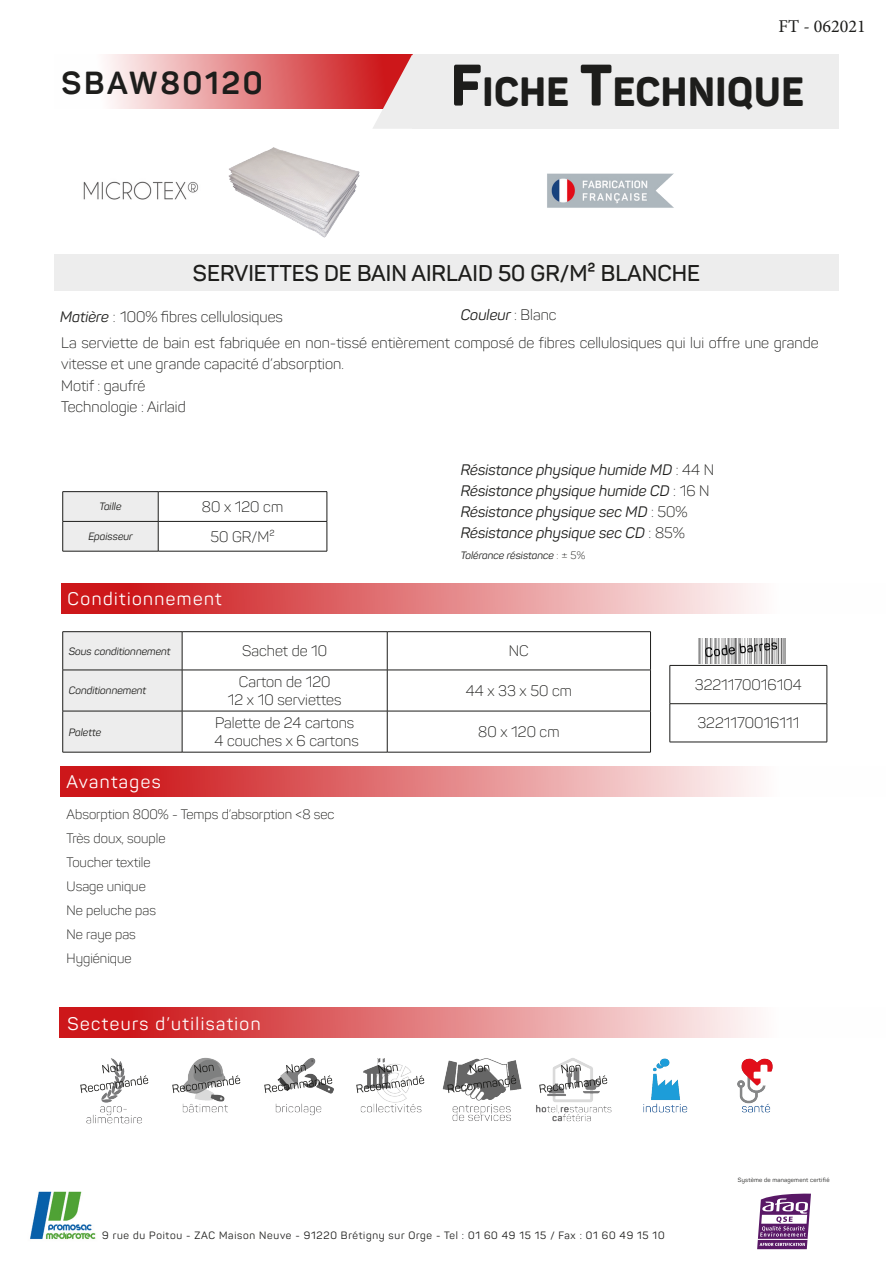
<style>
.page{position:relative;width:893px;height:1263px;background:#fff}
.page>*{position:absolute;margin:0;border:0;box-sizing:border-box;transform-origin:0 0}
.t1{font:800 40.35px "Panton";letter-spacing:.015em;color:#1d1d1b;scale:.96 1}
.t2{font:700 31.5px "Panton";letter-spacing:.08em;color:#1d1d1b}
.t3{font:600 22.5px "Panton";color:#1d1d1b}
.t4{font:18px "Panton";letter-spacing:.08em;color:#fff}
.t5{font:18px "Minion Pro";color:#1d1d1b}
.t6{font:300 15px/21.3px "Panton";color:#1d1d1b}
.t7{font:italic 15px/21px "Panton";color:#1d1d1b}
.t8{font:300 13.5px/24px "Panton";color:#1d1d1b}
.t9{font:italic 10.5px "Panton";color:#1d1d1b}
.t10{font:10.5px "Panton";letter-spacing:.07em;color:#1d1d1b}
.t11{font:6px "Panton";letter-spacing:.03em;color:#1d1d1b}
.s1{font-size:57.6px}
.s2{font-weight:400;font-style:italic}
.s3{font-weight:300;font-style:normal}
</style>
<div class="page">
<div style="left:413px;top:54px;width:426px;height:75px;background:#ededed"></div>
<svg style="left:106px;top:54px;width:266px;height:55px;background:#e58c8e"></svg>
<svg style="left:372px;top:54px;width:41px;height:75px;background:#df8c8e"></svg>
<div style="left:60px;top:765px;width:826px;height:31px;background:linear-gradient(to right,#c9070a,#fff)"></div>
<div style="left:60px;top:1007px;width:826px;height:31px;background:linear-gradient(to right,#c9070a,#fff)"></div>
<div style="left:61px;top:583px;width:825px;height:31px;background:linear-gradient(to right,#c9070a,#fff)"></div>
<img style="left:86px;top:1113px;width:56px;height:11px">
<img style="left:552px;top:1113px;width:39px;height:9px">
<img style="left:452px;top:1113px;width:59px;height:8px">
<img style="left:30px;top:1191px;width:66px;height:49px">
<svg style="left:757px;top:1193px;width:54px;height:56px"></svg>
<hr style="left:758px;top:1239px;width:50px;height:1px;background:#fff">
<img style="left:698px;top:638px;width:88px;height:25px">
<hr style="left:670px;top:665px;width:157px;height:1px;background:#1d1d1b">
<hr style="left:827px;top:666px;width:1px;height:37px;background:#1d1d1b">
<hr style="left:670px;top:703px;width:157px;height:1px;background:#1d1d1b">
<hr style="left:827px;top:704px;width:1px;height:38px;background:#1d1d1b">
<hr style="left:670px;top:742px;width:157px;height:1px;background:#1d1d1b">
<hr style="left:670px;top:666px;width:1px;height:37px;background:#1d1d1b">
<hr style="left:670px;top:704px;width:1px;height:38px;background:#1d1d1b">
<div style="left:63px;top:632px;width:119px;height:120px;background:#ededed"></div>
<hr style="left:387px;top:632px;width:1px;height:38px;background:#1d1d1b">
<hr style="left:182px;top:670px;width:205px;height:1px;background:#1d1d1b">
<hr style="left:387px;top:670px;width:264px;height:1px;background:#1d1d1b">
<hr style="left:387px;top:670px;width:1px;height:41px;background:#1d1d1b">
<hr style="left:182px;top:711px;width:205px;height:1px;background:#1d1d1b">
<hr style="left:387px;top:711px;width:264px;height:1px;background:#1d1d1b">
<hr style="left:387px;top:711px;width:1px;height:41px;background:#1d1d1b">
<hr style="left:63px;top:670px;width:119px;height:1px;background:#1d1d1b">
<hr style="left:63px;top:711px;width:119px;height:1px;background:#1d1d1b">
<hr style="left:182px;top:631px;width:205px;height:1px;background:#1d1d1b">
<hr style="left:387px;top:631px;width:264px;height:1px;background:#1d1d1b">
<hr style="left:650px;top:632px;width:1px;height:38px;background:#1d1d1b">
<hr style="left:650px;top:670px;width:1px;height:41px;background:#1d1d1b">
<hr style="left:650px;top:711px;width:1px;height:41px;background:#1d1d1b">
<hr style="left:182px;top:752px;width:205px;height:1px;background:#1d1d1b">
<hr style="left:387px;top:752px;width:264px;height:1px;background:#1d1d1b">
<hr style="left:63px;top:631px;width:119px;height:1px;background:#1d1d1b">
<hr style="left:62px;top:632px;width:1px;height:38px;background:#1d1d1b">
<hr style="left:182px;top:632px;width:1px;height:38px;background:#1d1d1b">
<hr style="left:62px;top:670px;width:1px;height:41px;background:#1d1d1b">
<hr style="left:182px;top:670px;width:1px;height:41px;background:#1d1d1b">
<hr style="left:62px;top:711px;width:1px;height:41px;background:#1d1d1b">
<hr style="left:182px;top:711px;width:1px;height:41px;background:#1d1d1b">
<hr style="left:63px;top:752px;width:119px;height:1px;background:#1d1d1b">
<hr style="left:158px;top:491px;width:169px;height:1px;background:#1d1d1b">
<hr style="left:158px;top:521px;width:169px;height:1px;background:#1d1d1b">
<svg style="left:327px;top:492px;width:1px;height:59px"></svg>
<hr style="left:158px;top:551px;width:169px;height:1px;background:#1d1d1b">
<hr style="left:63px;top:491px;width:95px;height:1px;background:#1d1d1b">
<svg style="left:62px;top:492px;width:97px;height:59px;background:#e3e3e3"></svg>
<hr style="left:63px;top:551px;width:95px;height:1px;background:#1d1d1b">
<div style="left:54px;top:254px;width:785px;height:37px;background:#ededed"></div>
<img style="left:80px;top:1058px;width:69px;height:55px">
<img style="left:172px;top:1057px;width:69px;height:56px">
<img style="left:264px;top:1058px;width:70px;height:55px">
<img style="left:356px;top:1058px;width:69px;height:55px">
<img style="left:442px;top:1058px;width:80px;height:55px">
<img style="left:536px;top:1058px;width:76px;height:55px">
<img style="left:643px;top:1058px;width:45px;height:55px">
<img style="left:737px;top:1058px;width:36px;height:55px">
<img style="left:228px;top:147px;width:132px;height:91px">
<img style="left:83px;top:181px;width:116px;height:19px">
<img style="left:547px;top:173px;width:127px;height:35px">
<h2 class="t2" style="left:61px;top:63px;width:203px">SBAW80120</h2>
<p class="t5" style="left:779px;top:14px;width:89px">FT - 062021</p>
<h1 class="t1" style="left:451px;top:66px;width:369px"><span class="s1">F</span>ICHE <span class="s1">T</span>ECHNIQUE</h1>
<h3 class="t3" style="left:193px;top:259px;width:509px">SERVIETTES DE BAIN AIRLAID 50 GR/M² BLANCHE</h3>
<p class="t6" style="left:60px;top:306px;width:224px"><span class="s2">Matière</span> : 100% fibres cellulosiques</p>
<p class="t7" style="left:461px;top:304px;width:97px">Couleur <span class="s3">: Blanc</span></p>
<p class="t6" style="left:61px;top:332px;width:759px">La serviette de bain est fabriquée en non-tissé entièrement composé de fibres cellulosiques qui lui offre une grande vitesse et une grande capacité d’absorption.<br>Motif : gaufré<br>Technologie : Airlaid</p>
<p class="t9" style="left:99px;top:500px;width:24px">Taille</p>
<p class="t6" style="left:202px;top:496px;width:83px">80 x 120 cm</p>
<p class="t9" style="left:88px;top:530px;width:46px">Epaisseur</p>
<p class="t6" style="left:210px;top:526px;width:66px">50 GR/M²</p>
<p class="t4" style="left:68px;top:588px;width:155px">Conditionnement</p>
<p class="t7" style="left:461px;top:459px;width:255px">Résistance physique humide MD <span class="s3">: 44 N </span>Résistance physique humide CD <span class="s3">: 16 N </span>Résistance physique sec MD <span class="s3">: 50% </span>Résistance physique sec CD <span class="s3">: 85%</span></p>
<p class="t9" style="left:461px;top:549px;width:126px">Tolérance résistance <span class="s3">: ± 5%</span></p>
<p class="t9" style="left:69px;top:644px;width:103px">Sous conditionnement</p>
<p class="t6" style="left:242px;top:640px;width:87px">Sachet de 10</p>
<p class="t6" style="left:509px;top:640px;width:21px">NC</p>
<p class="t9" style="left:69px;top:684px;width:79px">Conditionnement</p>
<p class="t6" style="left:228px;top:673px;width:115px;line-height:18px;text-align:center">Carton de 120<br>12 x 10 serviettes</p>
<p class="t6" style="left:466px;top:680px;width:108px">44 x 33 x 50 cm</p>
<p class="t9" style="left:69px;top:725px;width:34px">Palette</p>
<p class="t6" style="left:214px;top:714px;width:146px;line-height:18px">Palette de 24 cartons<br>4 couches x 6 cartons</p>
<p class="t6" style="left:478px;top:721px;width:83px">80 x 120 cm</p>
<p class="t4" style="left:67px;top:770px;width:96px">Avantages</p>
<p class="t8" style="left:67px;top:802px;width:269px">Absorption 800% - Temps d’absorption &lt;8 sec<br>Très doux, souple<br>Toucher textile<br>Usage unique<br>Ne peluche pas<br>Ne raye pas<br>Hygiénique</p>
<p class="t4" style="left:68px;top:1013px;width:195px">Secteurs d’utilisation</p>
<p class="t6" style="left:695px;top:674px;width:108px">3221170016104</p>
<p class="t6" style="left:697px;top:712px;width:104px">3221170016111</p>
<p class="t10" style="left:102px;top:1228px;width:564px">9 rue du Poitou - ZAC Maison Neuve - 91220 Brétigny sur Orge - Tel : 01 60 49 15 15 / Fax : 01 60 49 15 10</p>
<p class="t11" style="left:738px;top:1176px;width:93px">Système de management certifié</p>
</div>
